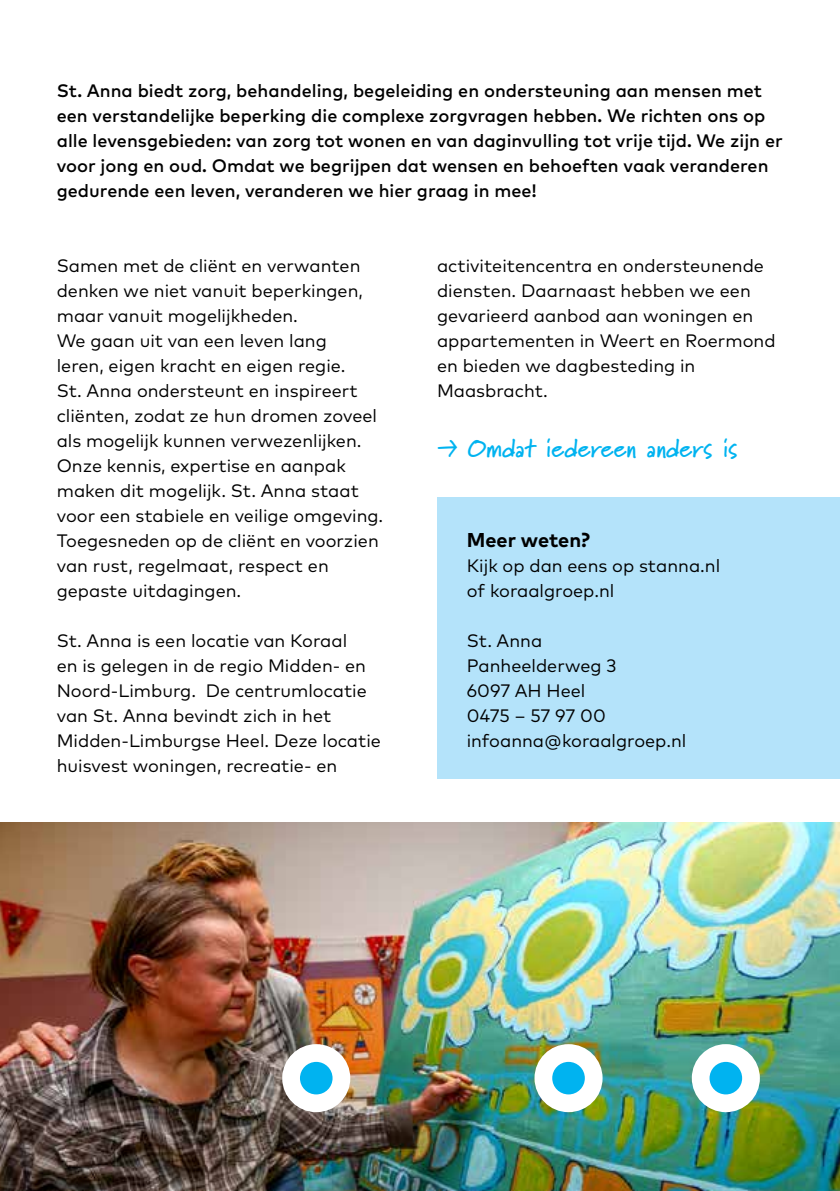
<style>
.page{position:relative;width:840px;height:1191px;background:#fff}
.page>*{position:absolute;margin:0;border:0;box-sizing:border-box;transform-origin:0 0}
.t1{font:700 26px "Marydale";letter-spacing:-.005em;color:#00b3f0}
.t2{font:700 20px "Mark OT";color:#000}
.t3{font:18px/25px "Mark OT";color:#000}
.t4{font:500 18px/25px "Mark OT";color:#000}
</style>
<div class="page">
<div style="left:437px;top:497px;width:402px;height:281px;background:#b4e3fa"></div>
<img style="left:0;top:822px;width:839px;height:369px">
<div style="left:534px;top:1044px;width:68px;height:68px;background:#fff;border-radius:50%"></div>
<div style="left:552px;top:1061px;width:32px;height:33px;background:#00b3f0;border-radius:50%"></div>
<div style="left:691px;top:1044px;width:68px;height:68px;background:#fff;border-radius:50%"></div>
<div style="left:709px;top:1061px;width:32px;height:33px;background:#00b3f0;border-radius:50%"></div>
<div style="left:282px;top:1044px;width:68px;height:68px;background:#fff;border-radius:50%"></div>
<div style="left:300px;top:1061px;width:32px;height:33px;background:#00b3f0;border-radius:50%"></div>
<p class="t4" style="left:57px;top:78px;width:727px">St. Anna biedt zorg, behandeling, begeleiding en ondersteuning aan mensen met een verstandelijke beperking die complexe zorgvragen hebben. We richten ons op alle levensgebieden: van zorg tot wonen en van daginvulling tot vrije tijd. We zijn er voor jong en oud. Omdat we begrijpen dat wensen en behoeften vaak veranderen gedurende een leven, veranderen we hier graag in mee!</p>
<p class="t3" style="left:57px;top:253px;width:328px">Samen met de cliënt en verwanten denken we niet vanuit beperkingen, maar vanuit mogelijkheden.<br>We gaan uit van een leven lang<br>leren, eigen kracht en eigen regie.<br>St. Anna ondersteunt en inspireert cliënten, zodat ze hun dromen zoveel als mogelijk kunnen verwezenlijken.<br>Onze kennis, expertise en aanpak maken dit mogelijk. St. Anna staat voor een stabiele en veilige omgeving.<br>Toegesneden op de cliënt en voorzien van rust, regelmaat, respect en gepaste uitdagingen.</p>
<p class="t3" style="left:57px;top:628px;width:325px">St. Anna is een locatie van Koraal<br>en is gelegen in de regio Midden- en Noord-Limburg. De centrumlocatie van St. Anna bevindt zich in het Midden-Limburgse Heel. Deze locatie huisvest woningen, recreatie- en</p>
<p class="t3" style="left:437px;top:253px;width:340px">activiteitencentra en ondersteunende diensten. Daarnaast hebben we een gevarieerd aanbod aan woningen en appartementen in Weert en Roermond en bieden we dagbesteding in<br>Maasbracht.</p>
<h1 class="t1" style="left:437px;top:432px;width:302px">∏ Omdat iedereen anders is</h1>
<p class="t2" style="left:466px;top:527px;width:125px">Meer weten?</p>
<p class="t3" style="left:466px;top:553px;width:255px">Kijk op dan eens op stanna.nl of koraalgroep.nl</p>
<p class="t3" style="left:466px;top:628px;width:221px">St. Anna<br>Panheelderweg 3<br>6097 AH Heel<br>0475 – 57 97 00 infoanna@koraalgroep.nl</p>
</div>
